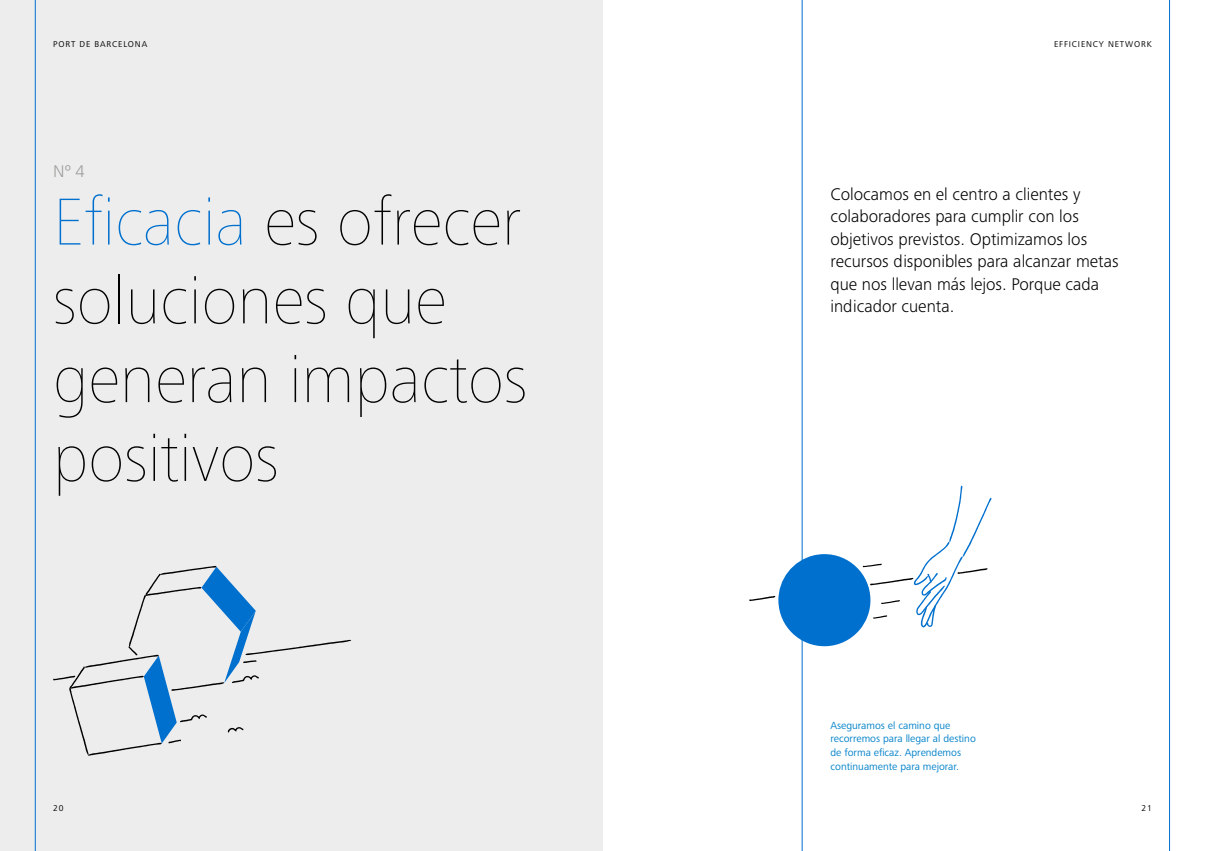
<style>
.page{position:relative;width:1205px;height:851px;background:#fff}
.page>*{position:absolute;margin:0;border:0;box-sizing:border-box;transform-origin:0 0}
.t1{font:900 68.75px/78.8px "Frutiger Next Pro";color:#000}
.t2{font:300 17.5px/22.5px "Frutiger Next Pro";color:#000}
.t3{font:300 17.5px "Frutiger Next Pro";color:#9d9d9c}
.t4{font:10.62px/13.8px "Frutiger Next Pro";color:#0081c9}
.t5{font:8.75px "Frutiger Next Pro";letter-spacing:.1em;color:#000}
.s1{color:#0070ce}
</style>
<div class="page">
<div style="left:0;top:0;width:602px;height:850px;background:#ededed"></div>
<hr style="left:35px;top:0;width:1px;height:850px;background:#0070ce">
<hr style="left:802px;top:0;width:1px;height:850px;background:#0070ce">
<hr style="left:1169px;top:0;width:1px;height:850px;background:#0070ce">
<svg style="left:53px;top:566px;width:298px;height:189px"></svg>
<svg style="left:749px;top:485px;width:242px;height:161px"></svg>
<p class="t5" style="left:53px;top:39px;width:96px">PORT DE BARCELONA</p>
<p class="t5" style="left:1054px;top:39px;width:99px">EFFICIENCY NETWORK</p>
<p class="t3" style="left:53px;top:161px;width:33px">Nº 4</p>
<h1 class="t1" style="left:53px;top:182px;width:476px"><span class="s1">Eficacia</span> es ofrecer soluciones que generan impactos positivos</h1>
<p class="t2" style="left:830px;top:182px;width:290px">Colocamos en el centro a clientes y colaboradores para cumplir con los objetivos previstos. Optimizamos los recursos disponibles para alcanzar metas que nos llevan más lejos. Porque cada indicador cuenta.</p>
<p class="t4" style="left:830px;top:718px;width:147px">Aseguramos el camino que recorremos para llegar al destino de forma eficaz. Aprendemos continuamente para mejorar.</p>
<p class="t5" style="left:53px;top:802px;width:12px">20</p>
<p class="t5" style="left:1141px;top:802px;width:12px">21</p>
</div>
